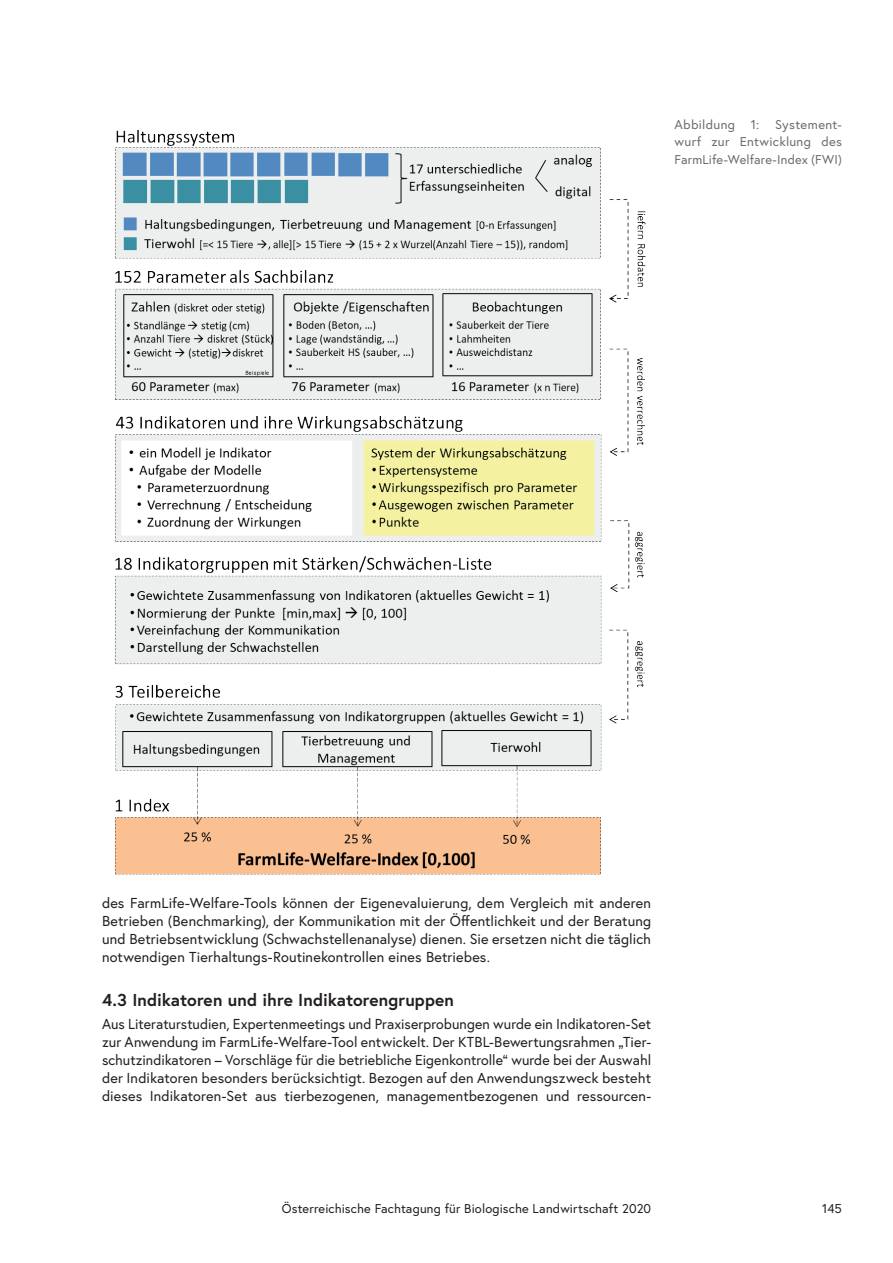
<style>
.page{position:relative;width:893px;height:1263px;background:#fff}
.page>*{position:absolute;margin:0;border:0;box-sizing:border-box;transform-origin:0 0}
.t1{font:700 17.25px "Europa Austria";letter-spacing:.005em;color:#231f20}
.t2{font:14.4px/18px "Europa Austria";letter-spacing:.01em;color:#231f20;text-align:justify}
.t3{font:12.75px/17.2px "Europa Austria";letter-spacing:.02em;color:#6c6d70;text-align:justify}
.t4{font:12.75px "Europa Austria";letter-spacing:.015em;color:#231f20}
</style>
<div class="page">
<img style="left:115px;top:130px;width:531px;height:745px">
<p class="t3" style="left:674px;top:116px;width:169px">Abbildung 1: Systement&shy;wurf zur Entwicklung des FarmLife-Welfare-Index (FWI)</p>
<p class="t2" style="left:102px;top:893px;width:551px">des FarmLife-Welfare-Tools können der Eigenevaluierung, dem Vergleich mit anderen Betrieben (Benchmarking), der Kommunikation mit der Öffentlichkeit und der Beratung und Betriebsentwicklung (Schwachstellenanalyse) dienen. Sie ersetzen nicht die täglich notwendigen Tierhaltungs-Routinekontrollen eines Betriebes.</p>
<p class="t1" style="left:102px;top:988px;width:353px">4.3 Indikatoren und ihre Indikatorengruppen</p>
<p class="t2" style="left:102px;top:1014px;width:551px">Aus Literaturstudien, Expertenmeetings und Praxiserprobungen wurde ein Indikatoren-Set zur Anwendung im FarmLife-Welfare-Tool entwickelt. Der KTBL-Bewertungsrahmen „Tier&shy;schutzindikatoren – Vorschläge für die betriebliche Eigenkontrolle“ wurde bei der Auswahl der Indikatoren besonders berücksichtigt. Bezogen auf den Anwendungszweck besteht dieses Indikatoren-Set aus tierbezogenen, managementbezogenen und ressourcen-</p>
<p class="t4" style="left:282px;top:1200px;width:371px">Österreichische Fachtagung für Biologische Landwirtschaft 2020</p>
<p class="t4" style="left:822px;top:1200px;width:21px">145</p>
</div>
